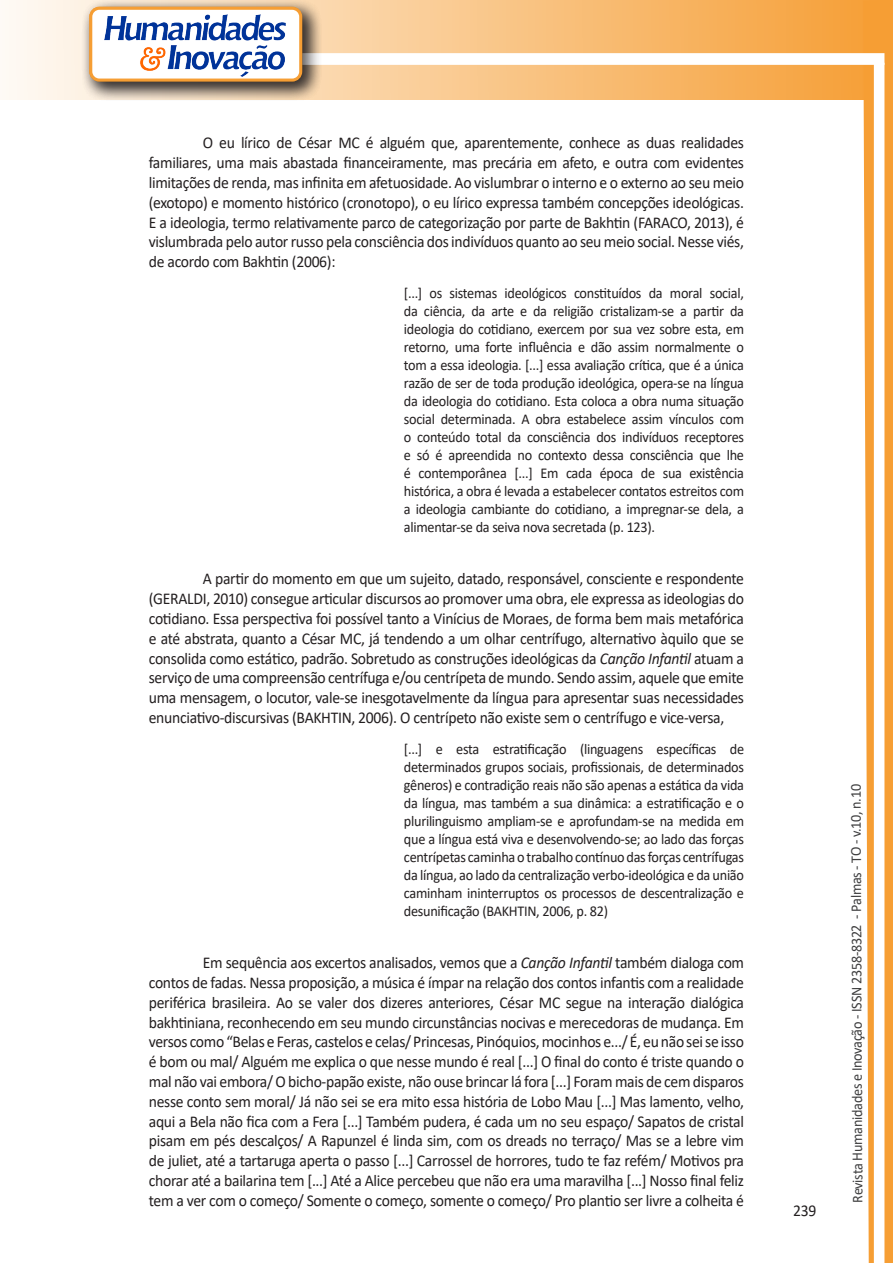
<style>
.page{position:relative;width:893px;height:1263px;background:#fff}
.page>*{position:absolute;margin:0;border:0;box-sizing:border-box;transform-origin:0 0}
.texto{font:16.5px/19.8px "Calibri";letter-spacing:-.02em;color:#231f20;text-align:justify;scale:.95 1}
.citacao{font:15px/18px "Calibri";letter-spacing:-.02em;color:#231f20;text-align:justify;scale:.95 1}
.t1{font:15px "Calibri";letter-spacing:-.025em;color:#3e3e3f;scale:.95 1}
.s1{font-style:italic}
</style>
<div class="page">
<svg style="left:5px;top:0;width:858px;height:100px;background:#f9c484"></svg>
<div style="left:302px;top:53px;width:582px;height:12px;background:#fff;border:2px solid #fff"></div>
<svg style="left:863px;top:0;width:30px;height:1263px"></svg>
<div style="left:81px;top:0;width:241px;height:102px;background:#231f20;opacity:.75"></div>
<div style="left:91px;top:8px;width:210px;height:72px;background:#fff;border-radius:9px"></div>
<img style="left:104px;top:14px;width:181px;height:62px">
<div style="left:89px;top:7px;width:213px;height:75px;border:3px solid #f69e34;border-radius:9px"></div>
<p class="texto" style="left:149px;top:133px;width:628px;text-indent:54px">O eu lírico de César MC é alguém que, aparentemente, conhece as duas realidades familiares, uma mais abastada financeiramente, mas precária em afeto, e outra com evidentes limitações de renda, mas infinita em afetuosidade. Ao vislumbrar o interno e o externo ao seu meio (exotopo) e momento histórico (cronotopo), o eu lírico expressa também concepções ideológicas.<br>E a ideologia, termo relativamente parco de categorização por parte de Bakhtin (FARACO, 2013), é vislumbrada pelo autor russo pela consciência dos indivíduos quanto ao seu meio social. Nesse viés, de acordo com Bakhtin (2006):</p>
<p class="citacao" style="left:404px;top:284px;width:360px">[...] os sistemas ideológicos constituídos da moral social, da ciência, da arte e da religião cristalizam-se a partir da ideologia do cotidiano, exercem por sua vez sobre esta, em retorno, uma forte influência e dão assim normalmente o tom a essa ideologia. [...] essa avaliação crítica, que é a única razão de ser de toda produção ideológica, opera-se na língua da ideologia do cotidiano. Esta coloca a obra numa situação social determinada. A obra estabelece assim vínculos com o conteúdo total da consciência dos indivíduos receptores e só é apreendida no contexto dessa consciência que lhe é contemporânea [...] Em cada época de sua existência histórica, a obra é levada a estabelecer contatos estreitos com a ideologia cambiante do cotidiano, a impregnar-se dela, a alimentar-se da seiva nova secretada (p. 123).</p>
<p class="texto" style="left:149px;top:569px;width:628px;text-indent:54px">A partir do momento em que um sujeito, datado, responsável, consciente e respondente (GERALDI, 2010) consegue articular discursos ao promover uma obra, ele expressa as ideologias do cotidiano. Essa perspectiva foi possível tanto a Vinícius de Moraes, de forma bem mais metafórica e até abstrata, quanto a César MC, já tendendo a um olhar centrífugo, alternativo àquilo que se consolida como estático, padrão. Sobretudo as construções ideológicas da <span class="s1">Canção Infantil</span> atuam a serviço de uma compreensão centrífuga e/ou centrípeta de mundo. Sendo assim, aquele que emite uma mensagem, o locutor, vale-se inesgotavelmente da língua para apresentar suas necessidades enunciativo-discursivas (BAKHTIN, 2006). O centrípeto não existe sem o centrífugo e vice-versa,</p>
<p class="citacao" style="left:404px;top:739px;width:360px">[...] e esta estratificação (linguagens específicas de determinados grupos sociais, profissionais, de determinados gêneros) e contradição reais não são apenas a estática da vida da língua, mas também a sua dinâmica: a estratificação e o plurilinguismo ampliam-se e aprofundam-se na medida em que a língua está viva e desenvolvendo-se; ao lado das forças centrípetas caminha o trabalho contínuo das forças centrífugas da língua, ao lado da centralização verbo-ideológica e da união caminham ininterruptos os processos de descentralização e desunificação (BAKHTIN, 2006, p. 82)</p>
<p class="texto" style="left:149px;top:952px;width:628px;text-indent:54px">Em sequência aos excertos analisados, vemos que a <span class="s1">Canção Infantil</span> também dialoga com contos de fadas. Nessa proposição, a música é ímpar na relação dos contos infantis com a realidade periférica brasileira. Ao se valer dos dizeres anteriores, César MC segue na interação dialógica bakhtiniana, reconhecendo em seu mundo circunstâncias nocivas e merecedoras de mudança. Em versos como “Belas e Feras, castelos e celas/ Princesas, Pinóquios, mocinhos e.../ É, eu não sei se isso é bom ou mal/ Alguém me explica o que nesse mundo é real [...] O final do conto é triste quando o mal não vai embora/ O bicho-papão existe, não ouse brincar lá fora [...] Foram mais de cem disparos nesse conto sem moral/ Já não sei se era mito essa história de Lobo Mau [...] Mas lamento, velho, aqui a Bela não fica com a Fera [...] Também pudera, é cada um no seu espaço/ Sapatos de cristal pisam em pés descalços/ A Rapunzel é linda sim, com os dreads no terraço/ Mas se a lebre vim de juliet, até a tartaruga aperta o passo [...] Carrossel de horrores, tudo te faz refém/ Motivos pra chorar até a bailarina tem [...] Até a Alice percebeu que não era uma maravilha [...] Nosso final feliz tem a ver com o começo/ Somente o começo, somente o começo/ Pro plantio ser livre a colheita é</p>
<p class="texto" style="left:793px;top:1200px;width:26px">239</p>
<p class="t1" style="left:846px;top:1203px;width:442px;rotate:-90deg">Revista Humanidades e Inovação - ISSN 2358-8322 - Palmas - TO - v.10, n.10</p>
</div>
